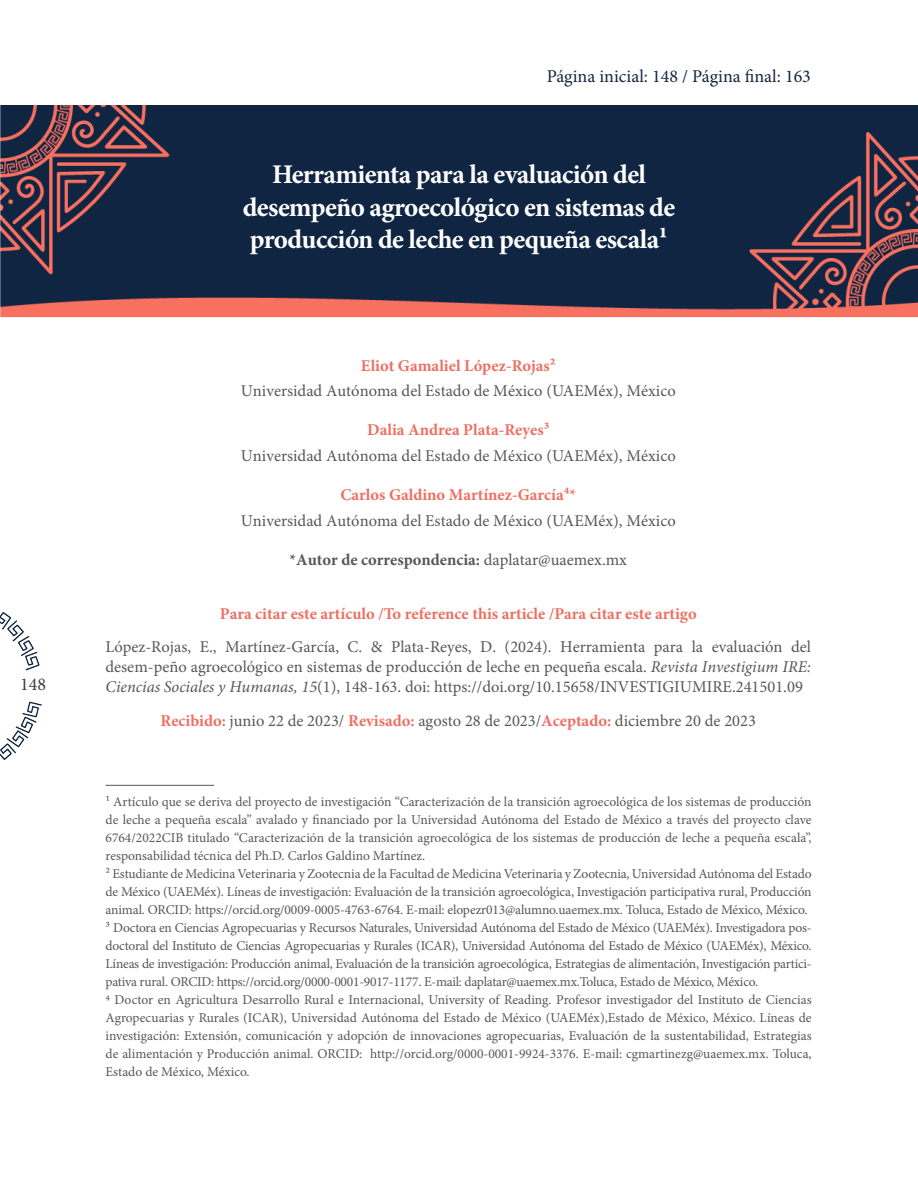
<style>
.page{position:relative;width:918px;height:1188px;background:#fff}
.page>*{position:absolute;margin:0;border:0;box-sizing:border-box;transform-origin:0 0}
.t1{font:700 27px/32.4px "Minion Pro";letter-spacing:-.025em;color:#fff;text-align:center}
.t2{font:18px "Minion Pro";color:#172540}
.t3{font:18px "Minion Pro";color:#3c3c3b}
.t4{font:16.5px/19.8px "Minion Pro";color:#575756;text-align:justify}
.t5{font:700 16.5px "Minion Pro";color:#ee6f62}
.t6{font:700 16.5px "Minion Pro";color:#575756}
.t7{font:13.5px/18px "Minion Pro";letter-spacing:-.01em;color:#575756}
.s1{font-weight:400}
.s2{font-style:italic}
.s3{font-weight:700;color:#ee6f62}
</style>
<div class="page">
<img style="left:0;top:105px;width:918px;height:213px">
<img style="left:0;top:612px;width:42px;height:148px">
<hr style="left:106px;top:785px;width:108px;height:1px;background:#575756">
<h2 class="t3" style="left:20px;top:673px;width:27px">148</h2>
<h2 class="t2" style="left:547px;top:64px;width:266px">Página inicial: 148 / Página final: 163</h2>
<h1 class="t1" style="left:243px;top:158px;width:434px">Herramienta para la evaluación del desempeño agroecológico en sistemas de producción de leche en pequeña escala1</h1>
<p class="t5" style="left:361px;top:354px;width:196px">Eliot Gamaliel López-Rojas2</p>
<p class="t4" style="left:241px;top:381px;width:436px">Universidad Autónoma del Estado de México (UAEMéx), México</p>
<p class="t5" style="left:367px;top:418px;width:184px">Dalia Andrea Plata-Reyes3</p>
<p class="t4" style="left:241px;top:446px;width:436px">Universidad Autónoma del Estado de México (UAEMéx), México</p>
<p class="t5" style="left:340px;top:483px;width:237px">Carlos Galdino Martínez-García4*</p>
<p class="t4" style="left:241px;top:511px;width:436px">Universidad Autónoma del Estado de México (UAEMéx), México</p>
<p class="t6" style="left:289px;top:548px;width:339px">*Autor de correspondencia: <span class="s1">daplatar@uaemex.mx</span></p>
<p class="t5" style="left:220px;top:602px;width:478px">Para citar este artículo /To reference this article /Para citar este artigo</p>
<p class="t4" style="left:106px;top:637px;width:707px">López-Rojas, E., Martínez-García, C. &amp; Plata-Reyes, D. (2024). Herramienta para la evaluación del desem-peño agroecológico en sistemas de producción de leche en pequeña escala. <span class="s2">Revista Investigium IRE:<br>Ciencias Sociales y Humanas, 15</span>(1), 148-163. doi: https://doi.org/10.15658/INVESTIGIUMIRE.241501.09</p>
<p class="t4" style="left:161px;top:711px;width:597px"><span class="s3">Recibido:</span> junio 22 de 2023/ <span class="s3">Revisado:</span> agosto 28 de 2023/<span class="s3">Aceptado:</span> diciembre 20 de 2023</p>
<p class="t7" style="left:106px;top:793px;width:708px">1 Artículo que se deriva del proyecto de investigación “Caracterización de la transición agroecológica de los sistemas de producción de leche a pequeña escala” avalado y financiado por la Universidad Autónoma del Estado de México a través del proyecto clave 6764/2022CIB titulado “Caracterización de la transición agroecológica de los sistemas de producción de leche a pequeña escala”, responsabilidad técnica del Ph.D. Carlos Galdino Martínez.<br>2 Estudiante de Medicina Veterinaria y Zootecnia de la Facultad de Medicina Veterinaria y Zootecnia, Universidad Autónoma del Estado de México (UAEMéx). Líneas de investigación: Evaluación de la transición agroecológica, Investigación participativa rural, Producción animal. ORCID: https://orcid.org/0009-0005-4763-6764. E-mail: elopezr013@alumno.uaemex.mx. Toluca, Estado de México, México.<br>3 Doctora en Ciencias Agropecuarias y Recursos Naturales, Universidad Autónoma del Estado de México (UAEMéx). Investigadora pos&shy;doctoral del Instituto de Ciencias Agropecuarias y Rurales (ICAR), Universidad Autónoma del Estado de México (UAEMéx), México.<br>Líneas de investigación: Producción animal, Evaluación de la transición agroecológica, Estrategias de alimentación, Investigación partici&shy;pativa rural. ORCID: https://orcid.org/0000-0001-9017-1177. E-mail: daplatar@uaemex.mx.Toluca, Estado de México, México.<br>4 Doctor en Agricultura Desarrollo Rural e Internacional, University of Reading. Profesor investigador del Instituto de Ciencias Agropecuarias y Rurales (ICAR), Universidad Autónoma del Estado de México (UAEMéx),Estado de México, México. Líneas de investigación: Extensión, comunicación y adopción de innovaciones agropecuarias, Evaluación de la sustentabilidad, Estrategias de alimentación y Producción animal. ORCID: http://orcid.org/0000-0001-9924-3376. E-mail: cgmartinezg@uaemex.mx. Toluca, Estado de México, México.</p>
</div>
